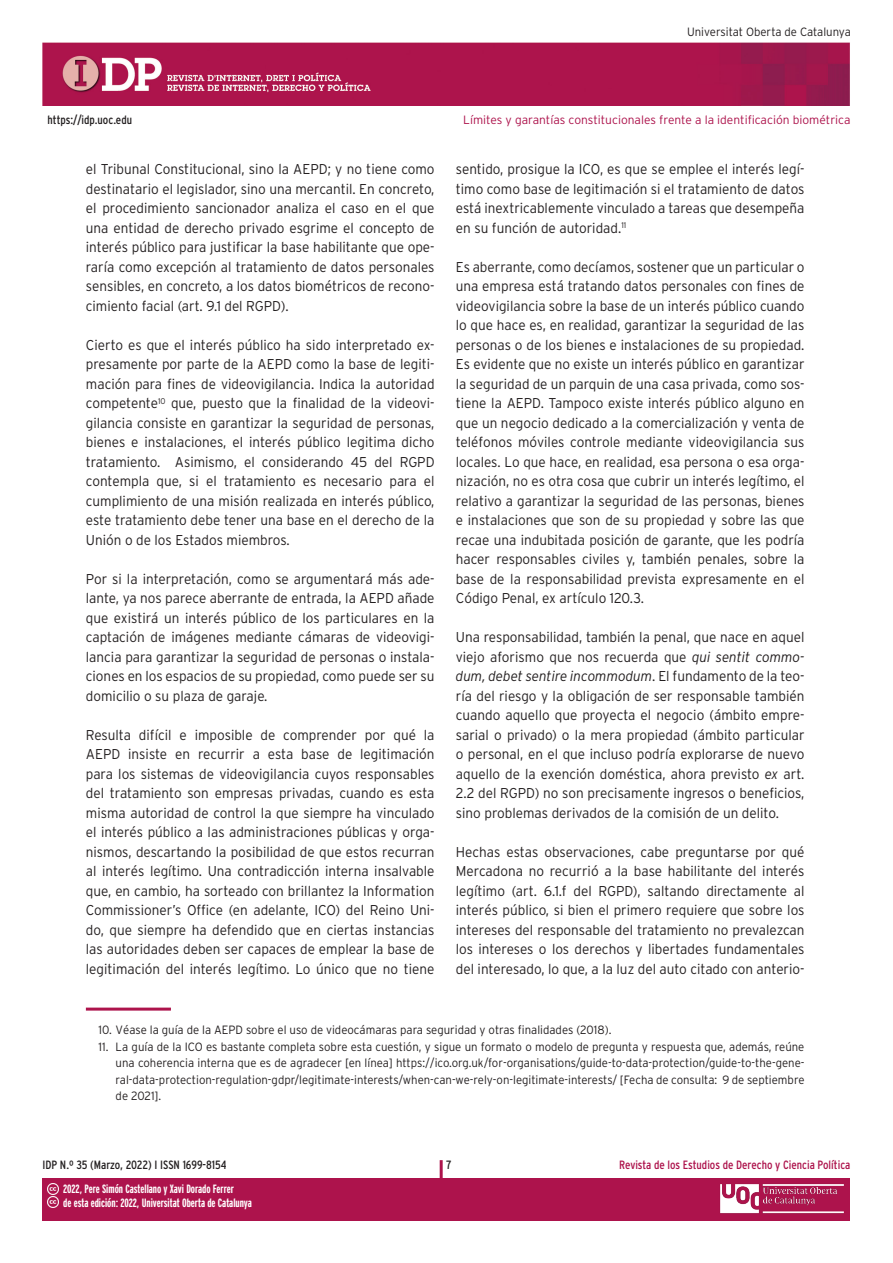
<style>
.page{position:relative;width:893px;height:1263px;background:#fff}
.page>*{position:absolute;margin:0;border:0;box-sizing:border-box;transform-origin:0 0}
._02_texto_base{font:300 14.25px/19.5px "Interstate";color:#231f20;text-align:justify;scale:.95 1}
.notes{font:300 12px/16.5px "Interstate";color:#231f20;text-align:justify;scale:.95 1}
.t1{font:700 extra-condensed 12px/14.4px "Interstate";color:#fff}
.t2{font:300 12px "Interstate";color:#ad134c}
.t3{font:condensed 12px "Interstate";color:#231f20}
.t4{font:condensed 12px "Interstate";color:#ad134c}
.s1{font-style:italic}
</style>
<div class="page">
<img style="left:43px;top:43px;width:807px;height:63px">
<div style="left:43px;top:1178px;width:807px;height:42px;background:#ad134c"></div>
<hr style="left:440px;top:1160px;width:3px;height:44px;background:#ad134c">
<img style="left:720px;top:1184px;width:124px;height:30px">
<svg style="left:47px;top:1183px;width:11px;height:25px"></svg>
<hr style="left:86px;top:1007px;width:85px;height:3px;background:#ad134c">
<p class="notes" style="left:687px;top:23px;width:174px">Universitat Oberta de Catalunya</p>
<p class="t3" style="left:48px;top:113px;width:86px">https://idp.uoc.edu</p>
<p class="_02_texto_base" style="left:86px;top:159px;width:369px">el Tribunal Constitucional, sino la AEPD; y no tiene como destinatario el legislador, sino una mercantil. En concreto, el procedimiento sancionador analiza el caso en el que una entidad de derecho privado esgrime el concepto de interés público para justificar la base habilitante que ope&shy;raría como excepción al tratamiento de datos personales sensibles, en concreto, a los datos biométricos de recono&shy;cimiento facial (art. 9.1 del RGPD).</p>
<p class="_02_texto_base" style="left:86px;top:335px;width:369px">Cierto es que el interés público ha sido interpretado ex&shy;presamente por parte de la AEPD como la base de legiti&shy;mación para fines de videovigilancia. Indica la autoridad competente<sup>10</sup> que, puesto que la finalidad de la videovi&shy;gilancia consiste en garantizar la seguridad de personas, bienes e instalaciones, el interés público legitima dicho tratamiento. Asimismo, el considerando 45 del RGPD contempla que, si el tratamiento es necesario para el cumplimiento de una misión realizada en interés público, este tratamiento debe tener una base en el derecho de la Unión o de los Estados miembros.</p>
<p class="_02_texto_base" style="left:86px;top:569px;width:369px">Por si la interpretación, como se argumentará más ade&shy;lante, ya nos parece aberrante de entrada, la AEPD añade que existirá un interés público de los particulares en la captación de imágenes mediante cámaras de videovigi&shy;lancia para garantizar la seguridad de personas o instala&shy;ciones en los espacios de su propiedad, como puede ser su domicilio o su plaza de garaje.</p>
<p class="_02_texto_base" style="left:86px;top:725px;width:369px">Resulta difícil e imposible de comprender por qué la AEPD insiste en recurrir a esta base de legitimación para los sistemas de videovigilancia cuyos responsables del tratamiento son empresas privadas, cuando es esta misma autoridad de control la que siempre ha vinculado el interés público a las administraciones públicas y orga&shy;nismos, descartando la posibilidad de que estos recurran al interés legítimo. Una contradicción interna insalvable que, en cambio, ha sorteado con brillantez la Information Commissioner’s Office (en adelante, ICO) del Reino Uni&shy;do, que siempre ha defendido que en ciertas instancias las autoridades deben ser capaces de emplear la base de legitimación del interés legítimo. Lo único que no tiene</p>
<p class="t2" style="left:463px;top:113px;width:389px">Límites y garantías constitucionales frente a la identificación biométrica</p>
<p class="_02_texto_base" style="left:456px;top:159px;width:369px">sentido, prosigue la ICO, es que se emplee el interés legí&shy;timo como base de legitimación si el tratamiento de datos está inextricablemente vinculado a tareas que desempeña en su función de autoridad.<sup>11</sup></p>
<p class="_02_texto_base" style="left:456px;top:257px;width:369px">Es aberrante, como decíamos, sostener que un particular o una empresa está tratando datos personales con fines de videovigilancia sobre la base de un interés público cuando lo que hace es, en realidad, garantizar la seguridad de las personas o de los bienes e instalaciones de su propiedad.<br>Es evidente que no existe un interés público en garantizar la seguridad de un parquin de una casa privada, como sos&shy;tiene la AEPD. Tampoco existe interés público alguno en que un negocio dedicado a la comercialización y venta de teléfonos móviles controle mediante videovigilancia sus locales. Lo que hace, en realidad, esa persona o esa orga&shy;nización, no es otra cosa que cubrir un interés legítimo, el relativo a garantizar la seguridad de las personas, bienes e instalaciones que son de su propiedad y sobre las que recae una indubitada posición de garante, que les podría hacer responsables civiles y, también penales, sobre la base de la responsabilidad prevista expresamente en el Código Penal, ex artículo 120.3.</p>
<p class="_02_texto_base" style="left:456px;top:627px;width:369px">Una responsabilidad, también la penal, que nace en aquel viejo aforismo que nos recuerda que <span class="s1">qui sentit commo&shy;dum, debet sentire incommodum</span>. El fundamento de la teo&shy;ría del riesgo y la obligación de ser responsable también cuando aquello que proyecta el negocio (ámbito empre&shy;sarial o privado) o la mera propiedad (ámbito particular o personal, en el que incluso podría explorarse de nuevo aquello de la exención doméstica, ahora previsto <span class="s1">ex</span> art.<br>2.2 del RGPD) no son precisamente ingresos o beneficios, sino problemas derivados de la comisión de un delito.</p>
<p class="_02_texto_base" style="left:456px;top:842px;width:369px">Hechas estas observaciones, cabe preguntarse por qué Mercadona no recurrió a la base habilitante del interés legítimo (art. 6.1.f del RGPD), saltando directamente al interés público, si bien el primero requiere que sobre los intereses del responsable del tratamiento no prevalezcan los intereses o los derechos y libertades fundamentales del interesado, lo que, a la luz del auto citado con anterio-</p>
<p class="notes" style="left:99px;top:1021px;width:541px">10. Véase la guía de la AEPD sobre el uso de videocámaras para seguridad y otras finalidades (2018).</p>
<p class="notes" style="left:116px;top:1038px;width:727px;text-indent:-17px">11. La guía de la ICO es bastante completa sobre esta cuestión, y sigue un formato o modelo de pregunta y respuesta que, además, reúne una coherencia interna que es de agradecer [en línea] https://ico.org.uk/for-organisations/guide-to-data-protection/guide-to-the-gene&shy;ral-data-protection-regulation-gdpr/legitimate-interests/when-can-we-rely-on-legitimate-interests/ [Fecha de consulta: 9 de septiembre de 2021].</p>
<p class="t3" style="left:43px;top:1158px;width:186px">IDP N.º 35 (Marzo, 2022) I ISSN 1699-8154</p>
<p class="t3" style="left:446px;top:1158px;width:7px">7</p>
<p class="t4" style="left:619px;top:1158px;width:233px">Revista de los Estudios de Derecho y Ciencia Política</p>
<p class="t1" style="left:63px;top:1181px;width:190px">2022, Pere Simón Castellano y Xavi Dorado Ferrer<br>de esta edición: 2022, Universitat Oberta de Catalunya</p>
</div>
